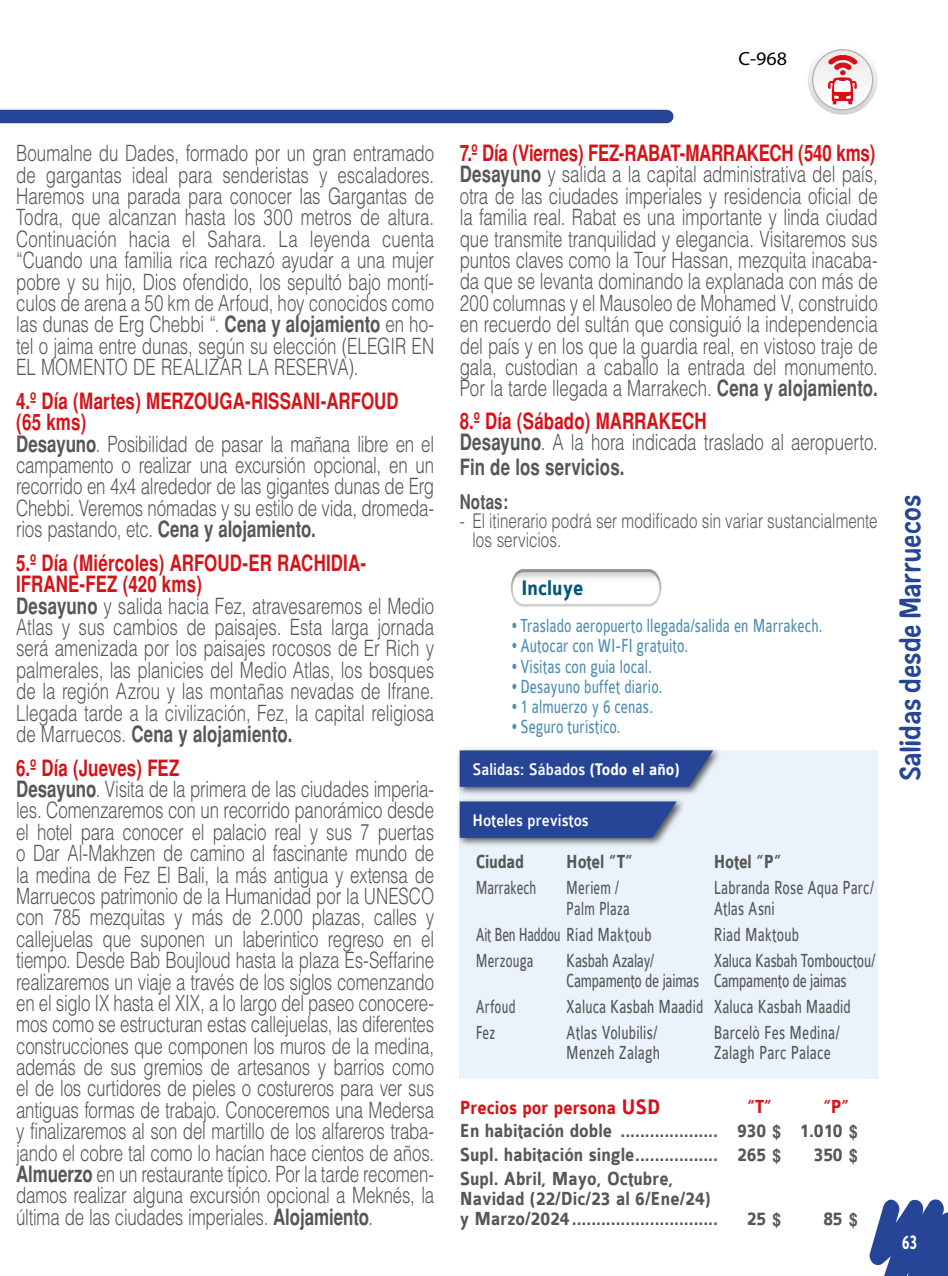
<style>
.page{position:relative;width:948px;height:1276px;background:#fff}
.page>*{position:absolute;margin:0;border:0;box-sizing:border-box;transform-origin:0 0}
.t1{font:29.25px "New Era Casual";letter-spacing:.01em;color:#264597}
.t2{font:300 22.5px/21.4px "Helvetica";letter-spacing:-.01em;color:#575756;scale:.75 1}
.t3{font:700 22.5px "Helvetica";letter-spacing:.005em;color:#575756;scale:.75 1}
.t4{font:700 22.5px "Colaborate";color:#005678;scale:.85 1}
.t5{font:700 20.25px/23.8px "Colaborate";color:#575756;scale:.85 1}
.t6{font:20.25px "Colaborate";letter-spacing:.005em;color:#4f8fb4;scale:.71 1}
.t7{font:20.25px/20.2px "Colaborate";letter-spacing:.005em;color:#575756;scale:.7 1}
.t8{font:20.25px/20.2px "Colaborate";letter-spacing:-.02em;color:#575756;scale:.7 1}
.t9{font:300 20.25px/19.1px "Helvetica";color:#575756;scale:.75 1}
.t10{font:20.25px/20.2px "Colaborate";letter-spacing:.005em;color:#575756;scale:.66 1}
.t11{font:700 20.25px "Colaborate";color:#d51317;scale:.85 1}
.t12{font:700 20.25px "Colaborate";color:#575756;scale:.8 1}
.t13{font:700 20.25px "Helvetica";letter-spacing:.015em;color:#575756;scale:.75 1}
.t14{font:19.12px "Myriad Pro";color:#000;scale:1.05 1}
.t15{font:700 19.12px "Asap";color:#fff;scale:.72 1}
.t16{font:500 18px "Colaborate";color:#fff;scale:.85 1}
.s1{font-weight:700}
.s2{font-weight:700;color:#d51317}
.s3{font-size:22.5px;color:#d5121e}
.s4{color:#d51317}
.s5{font-family:"Helvetica";font-size:18px}
</style>
<div class="page">
<div style="left:459px;top:750px;width:418px;height:329px;background:#eaf3fc"></div>
<div style="left:0;top:110px;width:666px;height:13px;background:#264597"></div>
<svg style="left:869px;top:1199px;width:78px;height:77px"></svg>
<svg style="left:807px;top:45px;width:70px;height:70px"></svg>
<svg style="left:812px;top:50px;width:60px;height:60px"></svg>
<div style="left:811px;top:49px;width:62px;height:61px;border:1px solid #b5b4b4;border-radius:50%"></div>
<svg style="left:827px;top:55px;width:30px;height:50px"></svg>
<div style="left:455px;top:747px;width:267px;height:50px;background:#000;opacity:.65"></div>
<svg style="left:459px;top:750px;width:254px;height:37px;background:#2f4c99"></svg>
<div style="left:455px;top:798px;width:230px;height:50px;background:#000;opacity:.65"></div>
<svg style="left:459px;top:801px;width:217px;height:37px;background:#2f4d99"></svg>
<svg style="left:510px;top:569px;width:151px;height:37px"></svg>
<p class="t14" style="left:738px;top:47px;width:48px">C-968</p>
<p class="t2" style="left:16px;top:142px;width:559px;text-align:justify">Boumalne du Dades, formado por un gran entramado de gargantas ideal para senderistas y escaladores.<br>Haremos una parada para conocer las Gargantas de Todra, que alcanzan hasta los 300 metros de altura.<br>Continuación hacia el Sahara. La leyenda cuenta “Cuando una familia rica rechazó ayudar a una mujer pobre y su hijo, Dios ofendido, los sepultó bajo montí&shy;culos de arena a 50 km de Arfoud, hoy conocidos como las dunas de Erg Chebbi “. <span class="s1">Cena y alojamiento</span> en ho&shy;tel o jaima entre dunas, según su elección (ELEGIR EN EL MOMENTO DE REALIZAR LA RESERVA).</p>
<p class="t2" style="left:16px;top:389px;width:559px"><span class="s2">4.º Día (Martes) MERZOUGA-RISSANI-ARFOUD<br>(65 kms)<br></span><span class="s1">Desayuno</span>. Posibilidad de pasar la mañana libre en el campamento o realizar una excursión opcional, en un recorrido en 4x4 alrededor de las gigantes dunas de Erg Chebbi. Veremos nómadas y su estilo de vida, dromeda&shy;rios pastando, etc. <span class="s1">Cena y alojamiento.</span></p>
<p class="t2" style="left:16px;top:551px;width:559px"><span class="s2">5.º Día (Miércoles) ARFOUD-ER RACHIDIA-IFRANE-FEZ (420 kms)<br></span><span class="s1">Desayuno</span> y salida hacia Fez, atravesaremos el Medio Atlas y sus cambios de paisajes. Esta larga jornada será amenizada por los paisajes rocosos de Er Rich y palmerales, las planicies del Medio Atlas, los bosques de la región Azrou y las montañas nevadas de Ifrane.<br>Llegada tarde a la civilización, Fez, la capital religiosa de Marruecos. <span class="s1">Cena y alojamiento.</span></p>
<p class="t2" style="left:16px;top:756px;width:559px"><span class="s2">6.º Día (Jueves) FEZ<br></span><span class="s1">Desayuno</span>. Visita de la primera de las ciudades imperia&shy;les. Comenzaremos con un recorrido panorámico desde el hotel para conocer el palacio real y sus 7 puertas o Dar Al-Makhzen de camino al fascinante mundo de la medina de Fez El Bali, la más antigua y extensa de Marruecos patrimonio de la Humanidad por la UNESCO con 785 mezquitas y más de 2.000 plazas, calles y callejuelas que suponen un laberintico regreso en el tiempo. Desde Bab Boujloud hasta la plaza Es-Seffarine realizaremos un viaje a través de los siglos comenzando en el siglo IX hasta el XIX, a lo largo del paseo conocere&shy;mos como se estructuran estas callejuelas, las diferentes construcciones que componen los muros de la medina, además de sus gremios de artesanos y barrios como el de los curtidores de pieles o costureros para ver sus antiguas formas de trabajo. Conoceremos una Medersa y finalizaremos al son del martillo de los alfareros traba&shy;jando el cobre tal como lo hacían hace cientos de años.<br><span class="s1">Almuerzo</span> en un restaurante típico. Por la tarde recomen&shy;damos realizar alguna excursión opcional a Meknés, la última de las ciudades imperiales. <span class="s1">Alojamiento</span>.</p>
<p class="t2" style="left:459px;top:142px;width:559px;text-align:justify"><span class="s2">7.º Día (Viernes) FEZ-RABAT-MARRAKECH (540 kms)<br></span><span class="s1">Desayuno</span> y salida a la capital administrativa del país, otra de las ciudades imperiales y residencia oficial de la familia real. Rabat es una importante y linda ciudad que transmite tranquilidad y elegancia. Visitaremos sus puntos claves como la Tour Hassan, mezquita inacaba&shy;da que se levanta dominando la explanada con más de 200 columnas y el Mausoleo de Mohamed V, construido en recuerdo del sultán que consiguió la independencia del país y en los que la guardia real, en vistoso traje de gala, custodian a caballo la entrada del monumento.<br>Por la tarde llegada a Marrakech. <span class="s1">Cena y alojamiento.</span></p>
<p class="t2" style="left:459px;top:409px;width:559px"><span class="s2">8.º Día (Sábado) MARRAKECH<br></span><span class="s1">Desayuno</span>. A la hora indicada traslado al aeropuerto.</p>
<p class="t3" style="left:459px;top:454px;width:221px">Fin de los servicios.</p>
<p class="t13" style="left:459px;top:490px;width:66px">Notas:</p>
<p class="t9" style="left:472px;top:511px;width:541px;text-indent:-13px">- El itinerario podrá ser modificado sin variar sustancialmente los servicios.</p>
<p class="t4" style="left:521px;top:576px;width:74px">Incluye</p>
<p class="t6" style="left:510px;top:615px;width:440px">• Traslado aeropuerto llegada/salida en Marrakech.</p>
<p class="t6" style="left:510px;top:635px;width:251px">•Autocar con WI-FI gratuito.</p>
<p class="t6" style="left:510px;top:656px;width:200px">•Visitas con guía local.</p>
<p class="t6" style="left:510px;top:676px;width:215px">•Desayuno buffet diario.</p>
<p class="t6" style="left:510px;top:696px;width:202px">• 1 almuerzo y 6 cenas.</p>
<p class="t6" style="left:510px;top:716px;width:156px">• Seguro turístico.</p>
<p class="t16" style="left:472px;top:759px;width:245px">Salidas: Sábados <span class="s1">(Todo el año)</span></p>
<p class="t16" style="left:472px;top:810px;width:138px">Hoteles previstos</p>
<p class="t12" style="left:475px;top:851px;width:62px">Ciudad</p>
<p class="t12" style="left:566px;top:851px;width:84px">Hotel “T”</p>
<p class="t12" style="left:713px;top:851px;width:86px">Hotel “P”</p>
<p class="t10" style="left:475px;top:878px;width:93px">Marrakech</p>
<p class="t10" style="left:566px;top:878px;width:98px">Meriem /<br>Palm Plaza</p>
<p class="t7" style="left:713px;top:878px;width:230px">Labranda Rose Aqua Parc/<br>Atlas Asni</p>
<p class="t10" style="left:475px;top:924px;width:268px">Ait Ben Haddou Riad Maktoub</p>
<p class="t7" style="left:713px;top:924px;width:123px">Riad Maktoub</p>
<p class="t10" style="left:475px;top:950px;width:89px">Merzouga</p>
<p class="t8" style="left:566px;top:950px;width:191px">Kasbah Azalay/<br>Campamento de jaimas</p>
<p class="t8" style="left:713px;top:950px;width:232px">Xaluca Kasbah Tombouctou/<br>Campamento de jaimas</p>
<p class="t10" style="left:475px;top:996px;width:62px">Arfoud</p>
<p class="t7" style="left:566px;top:996px;width:408px">Xaluca Kasbah Maadid Xaluca Kasbah Maadid</p>
<p class="t10" style="left:475px;top:1022px;width:31px">Fez</p>
<p class="t7" style="left:566px;top:1022px;width:135px">Atlas Volubilis/<br>Menzeh Zalagh</p>
<p class="t7" style="left:713px;top:1022px;width:181px">Barcelò Fes Medina/<br>Zalagh Parc Palace</p>
<p class="t11" style="left:459px;top:1097px;width:238px">Precios por persona <span class="s3">USD</span></p>
<p class="t11" style="left:747px;top:1096px;width:30px">“T”</p>
<p class="t5" style="left:459px;top:1095px;width:469px;text-indent:363px"><span class="s4">“P”<br></span>En habitación doble .................... 930 <span class="s5">$</span> 1.010 <span class="s5">$<br></span>Supl. habitación single................. 265 <span class="s5">$</span></p>
<p class="t5" style="left:813px;top:1143px;width:53px">350 <span class="s5">$</span></p>
<p class="t5" style="left:459px;top:1168px;width:305px;line-height:20.2px">Supl. Abril, Mayo, Octubre,<br>Navidad (22/Dic/23 al 6/Ene/24) y Marzo/2024..............................</p>
<p class="t5" style="left:746px;top:1207px;width:42px">25 <span class="s5">$</span></p>
<p class="t5" style="left:823px;top:1207px;width:42px">85 <span class="s5">$</span></p>
<h1 class="t1" style="left:892px;top:781px;width:288px;rotate:-90deg">Salidas desde Marruecos</h1>
<p class="t15" style="left:901px;top:1229px;width:23px">63</p>
</div>
